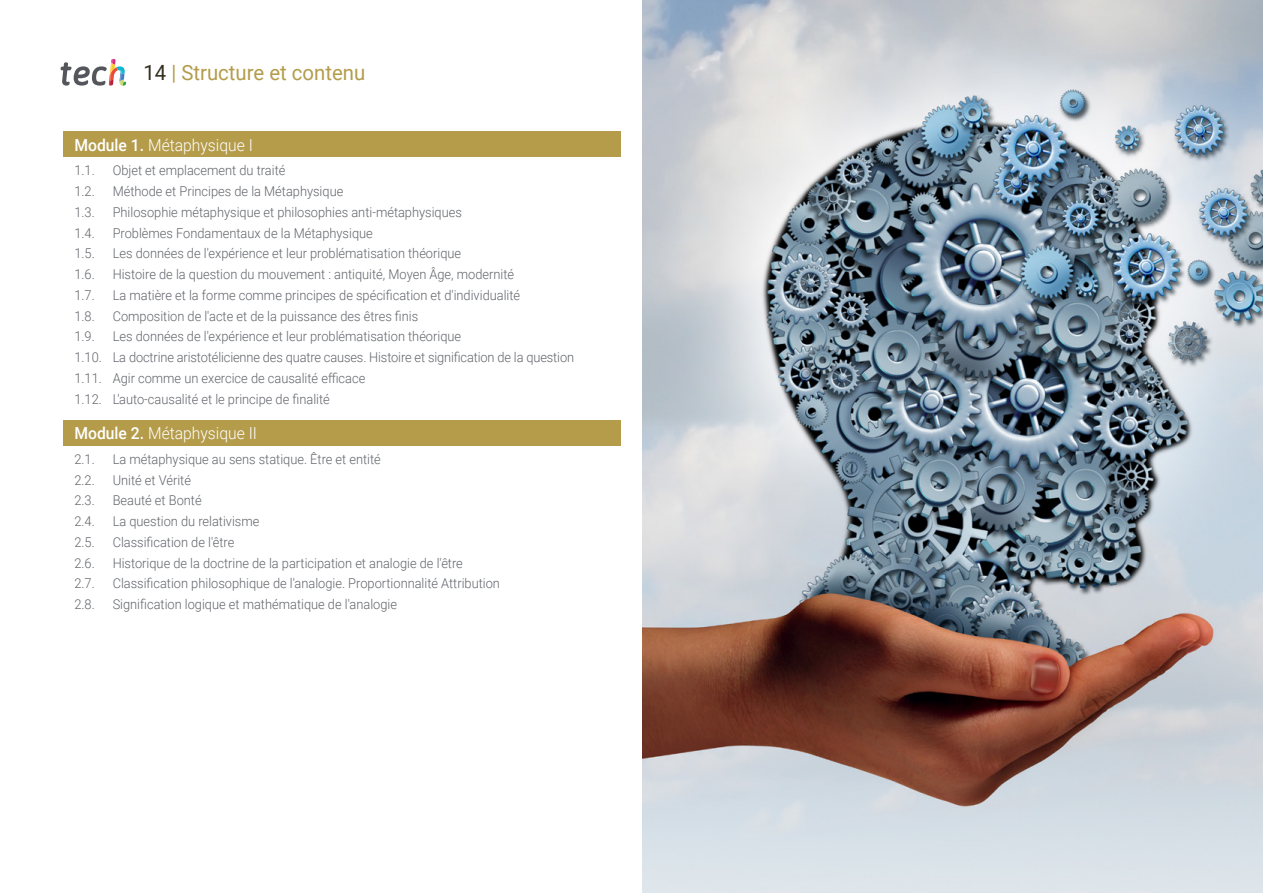
<style>
.page{position:relative;width:1263px;height:893px;background:#fff}
.page>*{position:absolute;margin:0;border:0;box-sizing:border-box;transform-origin:0 0}
.t1{font:21px "Roboto";color:#b49c4b}
.t2{font:300 16.5px "Roboto";color:#fff;scale:.95 1}
.t3{font:300 13.5px/20.7px "Roboto";color:#61646a;scale:.95 1}
.s1{color:#312e20}
.s2{font-weight:500}
</style>
<div class="page">
<svg style="left:61px;top:59px;width:65px;height:27px"></svg>
<div style="left:63px;top:132px;width:558px;height:25px;background:#b49c4b"></div>
<div style="left:63px;top:420px;width:558px;height:25px;background:#b49c4b"></div>
<img style="left:642px;top:0;width:621px;height:893px">
<h1 class="t1" style="left:144px;top:57px;width:223px"><span class="s1">14</span> | Structure et contenu</h1>
<p class="t2" style="left:74px;top:133px;width:189px"><span class="s2">Module 1.</span> Métaphysique I</p>
<p class="t3" style="left:74px;top:160px;width:23px">1.1.</p>
<p class="t3" style="left:113px;top:160px;width:183px">Objet et emplacement du traité</p>
<p class="t3" style="left:74px;top:180px;width:23px">1.2.</p>
<p class="t3" style="left:113px;top:180px;width:244px">Méthode et Principes de la Métaphysique</p>
<p class="t3" style="left:74px;top:201px;width:23px">1.3.</p>
<p class="t3" style="left:113px;top:201px;width:369px">Philosophie métaphysique et philosophies anti-métaphysiques</p>
<p class="t3" style="left:74px;top:222px;width:23px">1.4.</p>
<p class="t3" style="left:113px;top:222px;width:275px">Problèmes Fondamentaux de la Métaphysique</p>
<p class="t3" style="left:74px;top:243px;width:23px">1.5.</p>
<p class="t3" style="left:113px;top:243px;width:368px">Les données de l'expérience et leur problématisation théorique</p>
<p class="t3" style="left:74px;top:263px;width:23px">1.6.</p>
<p class="t3" style="left:113px;top:263px;width:424px">Histoire de la question du mouvement : antiquité, Moyen Âge, modernité</p>
<p class="t3" style="left:74px;top:284px;width:23px">1.7.</p>
<p class="t3" style="left:113px;top:284px;width:430px">La matière et la forme comme principes de spécification et d'individualité</p>
<p class="t3" style="left:74px;top:305px;width:23px">1.8.</p>
<p class="t3" style="left:113px;top:305px;width:323px">Composition de l'acte et de la puissance des êtres finis</p>
<p class="t3" style="left:74px;top:326px;width:23px">1.9.</p>
<p class="t3" style="left:74px;top:326px;width:527px;text-indent:38px">Les données de l'expérience et leur problématisation théorique<br>1.10. La doctrine aristotélicienne des quatre causes. Histoire et signification de la question 1.11. Agir comme un exercice de causalité efficace<br>1.12. L'auto-causalité et le principe de finalité</p>
<p class="t2" style="left:74px;top:422px;width:194px"><span class="s2">Module 2.</span> Métaphysique II</p>
<p class="t3" style="left:74px;top:448px;width:23px">2.1.</p>
<p class="t3" style="left:113px;top:448px;width:284px">La métaphysique au sens statique. Être et entité</p>
<p class="t3" style="left:74px;top:469px;width:23px">2.2.</p>
<p class="t3" style="left:113px;top:469px;width:84px">Unité et Vérité</p>
<p class="t3" style="left:74px;top:490px;width:23px">2.3.</p>
<p class="t3" style="left:113px;top:490px;width:95px">Beauté et Bonté</p>
<p class="t3" style="left:74px;top:511px;width:23px">2.4.</p>
<p class="t3" style="left:113px;top:511px;width:156px">La question du relativisme</p>
<p class="t3" style="left:74px;top:531px;width:23px">2.5.</p>
<p class="t3" style="left:113px;top:531px;width:130px">Classification de l'être</p>
<p class="t3" style="left:74px;top:552px;width:23px">2.6.</p>
<p class="t3" style="left:113px;top:552px;width:370px">Historique de la doctrine de la participation et analogie de l'être</p>
<p class="t3" style="left:74px;top:573px;width:23px">2.7.</p>
<p class="t3" style="left:113px;top:573px;width:409px">Classification philosophique de l'analogie. Proportionnalité Attribution</p>
<p class="t3" style="left:74px;top:594px;width:23px">2.8.</p>
<p class="t3" style="left:113px;top:594px;width:301px">Signification logique et mathématique de l'analogie</p>
</div>
